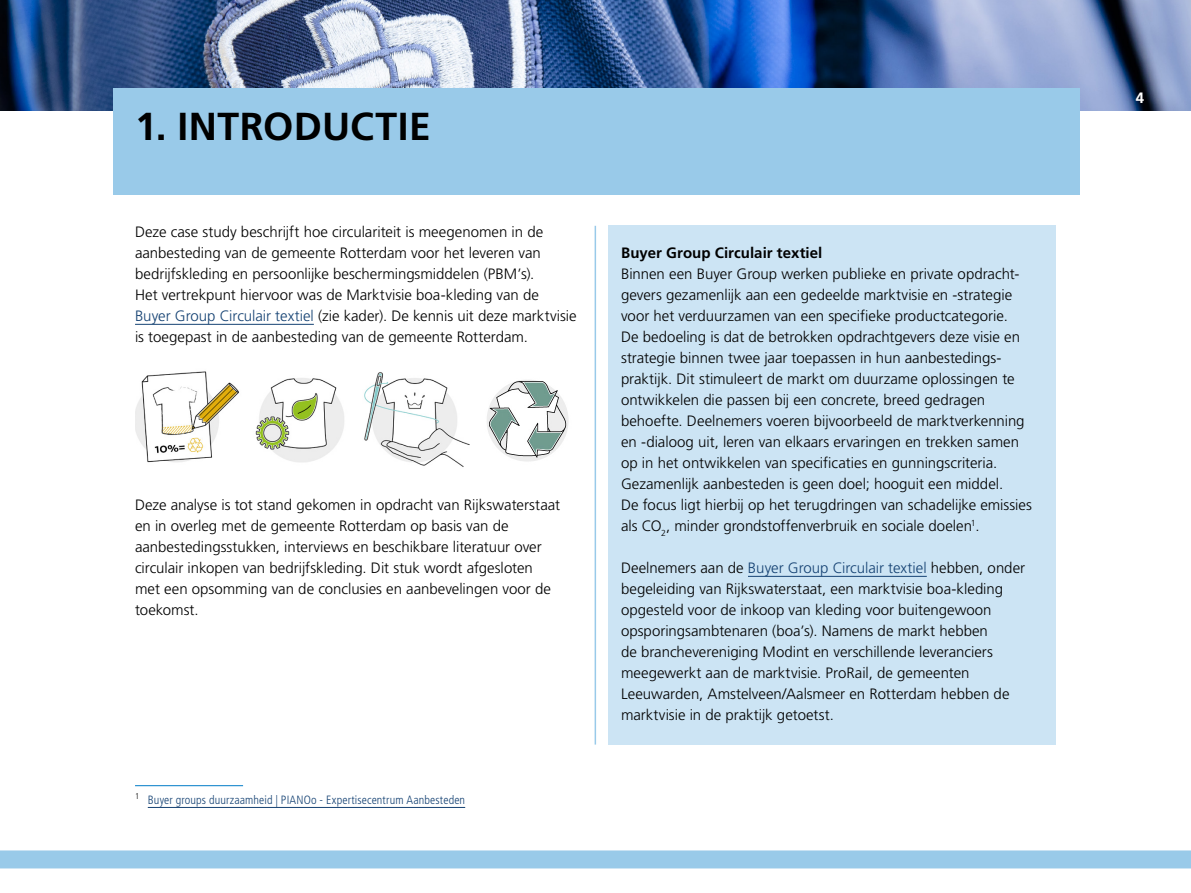
<style>
.page{position:relative;width:1191px;height:893px;background:#fff}
.page>*{position:absolute;margin:0;border:0;box-sizing:border-box;transform-origin:0 0}
.H2_Hoofdstuk_Kop{font:700 39px "Frutiger LT Std";letter-spacing:.01em;color:#000}
.Kadertekst_Hemelblauw__2{font:300 15px/21px "Frutiger LT Std";color:#000}
.P_Body{font:300 15px/21px "Frutiger LT Std";color:#000}
.H3_Kop_kader{font:700 15px "Frutiger LT Std";letter-spacing:.005em;color:#000}
.t1{font:700 15px "Frutiger LT Std";color:#fff}
.voetnoot{font:300 condensed 12px "Frutiger LT Std";letter-spacing:.01em;color:#154273}
.s1{color:#154273}
</style>
<div class="page">
<img style="left:0;top:0;width:1191px;height:111px">
<div style="left:114px;top:88px;width:966px;height:107px;background:#99cae9"></div>
<div style="left:0;top:850px;width:1191px;height:18px;background:#99cae9"></div>
<hr style="left:594px;top:226px;width:2px;height:519px;background:#99cae9">
<hr style="left:135px;top:324px;width:179px;height:1px;background:#154273">
<hr style="left:135px;top:785px;width:108px;height:1px;background:#007bc7">
<hr style="left:148px;top:807px;width:317px;height:1px;background:#154273">
<div style="left:608px;top:225px;width:448px;height:58px;background:#cce4f4"></div>
<div style="left:608px;top:246px;width:448px;height:310px;background:#cce4f4"></div>
<div style="left:608px;top:540px;width:448px;height:205px;background:#cce4f4"></div>
<hr style="left:748px;top:576px;width:178px;height:1px;background:#154273">
<img style="left:135px;top:371px;width:104px;height:92px">
<img style="left:255px;top:378px;width:89px;height:84px">
<img style="left:364px;top:372px;width:105px;height:95px">
<img style="left:487px;top:380px;width:82px;height:82px">
<h2 class="H2_Hoofdstuk_Kop" style="left:135px;top:103px;width:297px">1. INTRODUCTIE</h2>
<p class="P_Body" style="left:135px;top:221px;width:443px">Deze case study beschrijft hoe circulariteit is meegenomen in de aanbesteding van de gemeente Rotterdam voor het leveren van bedrijfskleding en persoonlijke beschermingsmiddelen (PBM’s).<br>Het vertrekpunt hiervoor was de Marktvisie boa-kleding van de <span class="s1">Buyer Group Circulair textiel</span> (zie kader). De kennis uit deze marktvisie is toegepast in de aanbesteding van de gemeente Rotterdam.</p>
<p class="P_Body" style="left:135px;top:494px;width:426px">Deze analyse is tot stand gekomen in opdracht van Rijkswaterstaat en in overleg met de gemeente Rotterdam op basis van de aanbestedingsstukken, interviews en beschikbare literatuur over circulair inkopen van bedrijfskleding. Dit stuk wordt afgesloten met een opsomming van de conclusies en aanbevelingen voor de toekomst.</p>
<p class="voetnoot" style="left:135px;top:793px;width:332px"><sup>1</sup> Buyer groups duurzaamheid | PIANOo - Expertisecentrum Aanbesteden</p>
<h3 class="H3_Kop_kader" style="left:621px;top:244px;width:203px">Buyer Group Circulair textiel</h3>
<p class="Kadertekst_Hemelblauw__2" style="left:621px;top:263px;width:412px">Binnen een Buyer Group werken publieke en private opdracht&shy;gevers gezamenlijk aan een gedeelde marktvisie en -strategie voor het verduurzamen van een specifieke productcategorie.<br>De bedoeling is dat de betrokken opdrachtgevers deze visie en strategie binnen twee jaar toepassen in hun aanbestedings&shy;praktijk. Dit stimuleert de markt om duurzame oplossingen te ontwikkelen die passen bij een concrete, breed gedragen behoefte. Deelnemers voeren bijvoorbeeld de marktverkenning en -dialoog uit, leren van elkaars ervaringen en trekken samen op in het ontwikkelen van specificaties en gunningscriteria.<br>Gezamenlijk aanbesteden is geen doel; hooguit een middel.<br>De focus ligt hierbij op het terugdringen van schadelijke emissies als CO<sub>2</sub>, minder grondstoffenverbruik en sociale doelen<sup>1</sup>.</p>
<p class="Kadertekst_Hemelblauw__2" style="left:621px;top:557px;width:406px">Deelnemers aan de <span class="s1">Buyer Group Circulair textiel</span> hebben, onder begeleiding van Rijkswaterstaat, een marktvisie boa-kleding opgesteld voor de inkoop van kleding voor buitengewoon opsporingsambtenaren (boa’s). Namens de markt hebben<br>de branchevereniging Modint en verschillende leveranciers meegewerkt aan de marktvisie. ProRail, de gemeenten Leeuwarden, Amstelveen/Aalsmeer en Rotterdam hebben de marktvisie in de praktijk getoetst.</p>
<p class="t1" style="left:1135px;top:89px;width:10px">4</p>
</div>
